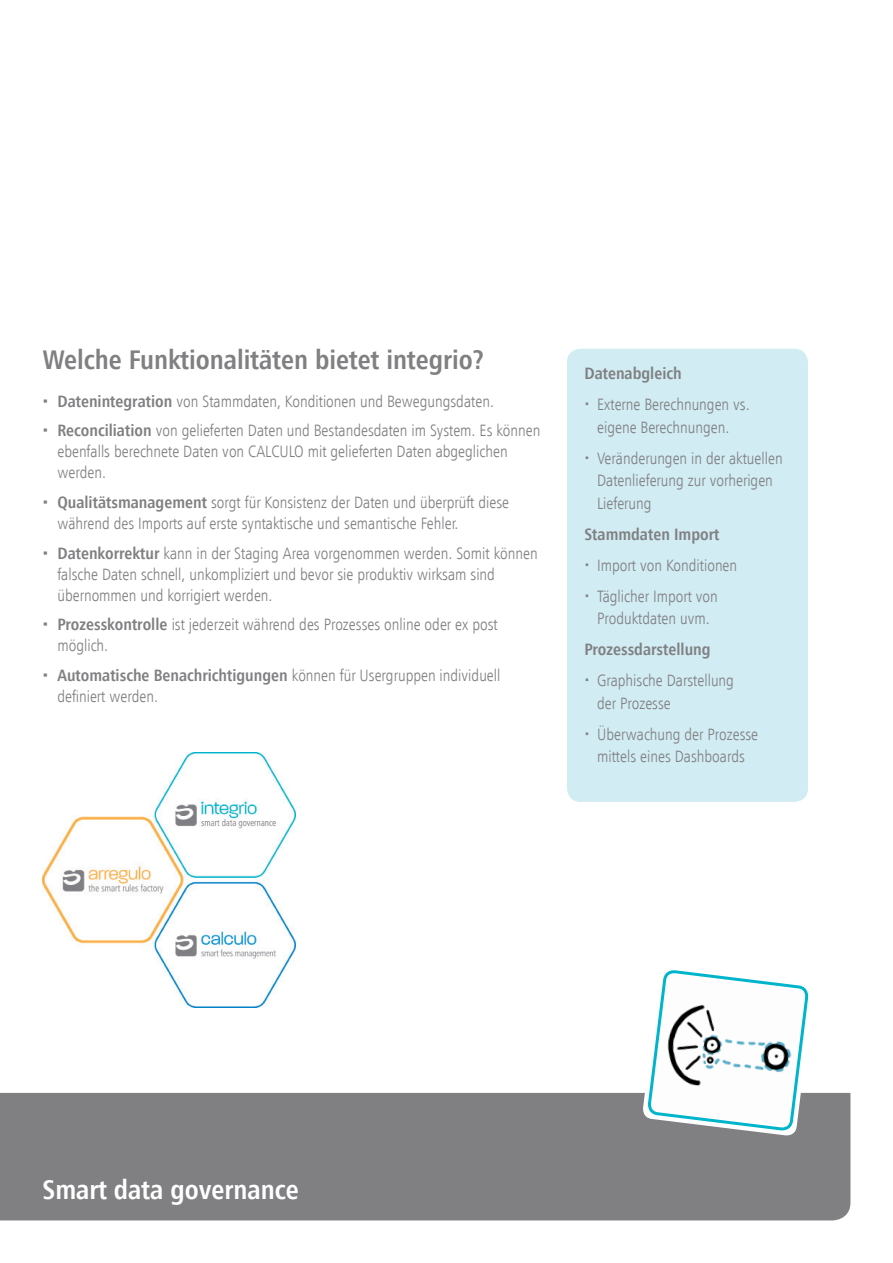
<style>
.page{position:relative;width:893px;height:1263px;background:#fff}
.page>*{position:absolute;margin:0;border:0;box-sizing:border-box;transform-origin:0 0}
._02_Lead{font:27px "Humanist 777 TL Bold Cn B";color:#808083}
._02_Lead-2{font:27px "Humanist 777 TL Bold Cn B";color:#fff}
._02_Lead-3{font:16.5px/21px "Humanist 777 TL Light Cn B";color:#808083}
._02_Lead-4{font:16.5px "Humanist 777 TL Bold Cn B";color:#808083}
.s1{font-family:"Humanist 777 TL Bold Cn B"}
</style>
<div class="page">
<div style="left:0;top:1093px;width:850px;height:127px;background:#808083"></div>
<svg style="left:642px;top:970px;width:172px;height:182px"></svg>
<div style="left:567px;top:349px;width:241px;height:453px;background:#d1ecf2;border-radius:14px"></div>
<img style="left:43px;top:753px;width:253px;height:255px">
<p class="_02_Lead" style="left:43px;top:342px;width:443px">Welche Funktionalitäten bietet integrio?</p>
<p class="_02_Lead-3" style="left:57px;top:390px;width:438px"><span class="s1">Datenintegration</span> von Stammdaten, Konditionen und Bewegungsdaten.</p>
<p class="_02_Lead-3" style="left:57px;top:420px;width:485px"><span class="s1">Reconciliation</span> von gelieferten Daten und Bestandesdaten im System. Es können ebenfalls berechnete Daten von CALCULO mit gelieferten Daten abgeglichen werden.</p>
<p class="_02_Lead-3" style="left:57px;top:491px;width:453px"><span class="s1">Qualitätsmanagement</span> sorgt für Konsistenz der Daten und überprüft diese während des Imports auf erste syntaktische und semantische Fehler.</p>
<p class="_02_Lead-3" style="left:57px;top:542px;width:482px"><span class="s1">Datenkorrektur</span> kann in der Staging Area vorgenommen werden. Somit können falsche Daten schnell, unkompliziert und bevor sie produktiv wirksam sind übernommen und korrigiert werden.</p>
<p class="_02_Lead-3" style="left:57px;top:613px;width:442px"><span class="s1">Prozesskontrolle</span> ist jederzeit während des Prozesses online oder ex post möglich.</p>
<p class="_02_Lead-3" style="left:57px;top:664px;width:445px"><span class="s1">Automatische Benachrichtigungen</span> können für Usergruppen individuell definiert werden.</p>
<p class="_02_Lead-4" style="left:584px;top:363px;width:99px">Datenabgleich</p>
<p class="_02_Lead-3" style="left:597px;top:393px;width:154px;line-height:22.5px">Externe Berechnungen vs. eigene Berechnungen.</p>
<p class="_02_Lead-3" style="left:597px;top:446px;width:187px;line-height:22.5px">Veränderungen in der aktuellen<br>Datenlieferung zur vorherigen<br>Lieferung</p>
<p class="_02_Lead-4" style="left:584px;top:523px;width:136px">Stammdaten Import</p>
<p class="_02_Lead-3" style="left:597px;top:554px;width:142px">Import von Konditionen</p>
<p class="_02_Lead-3" style="left:597px;top:584px;width:122px;line-height:22.5px">Täglicher Import von<br>Produktdaten uvm.</p>
<p class="_02_Lead-4" style="left:584px;top:639px;width:128px">Prozessdarstellung</p>
<p class="_02_Lead-3" style="left:597px;top:669px;width:138px;line-height:22.5px">Graphische Darstellung der Prozesse</p>
<p class="_02_Lead-3" style="left:597px;top:722px;width:163px;line-height:22.5px">Überwachung der Prozesse mittels eines Dashboards</p>
<p class="_02_Lead-2" style="left:43px;top:1172px;width:258px">Smart data governance</p>
</div>
